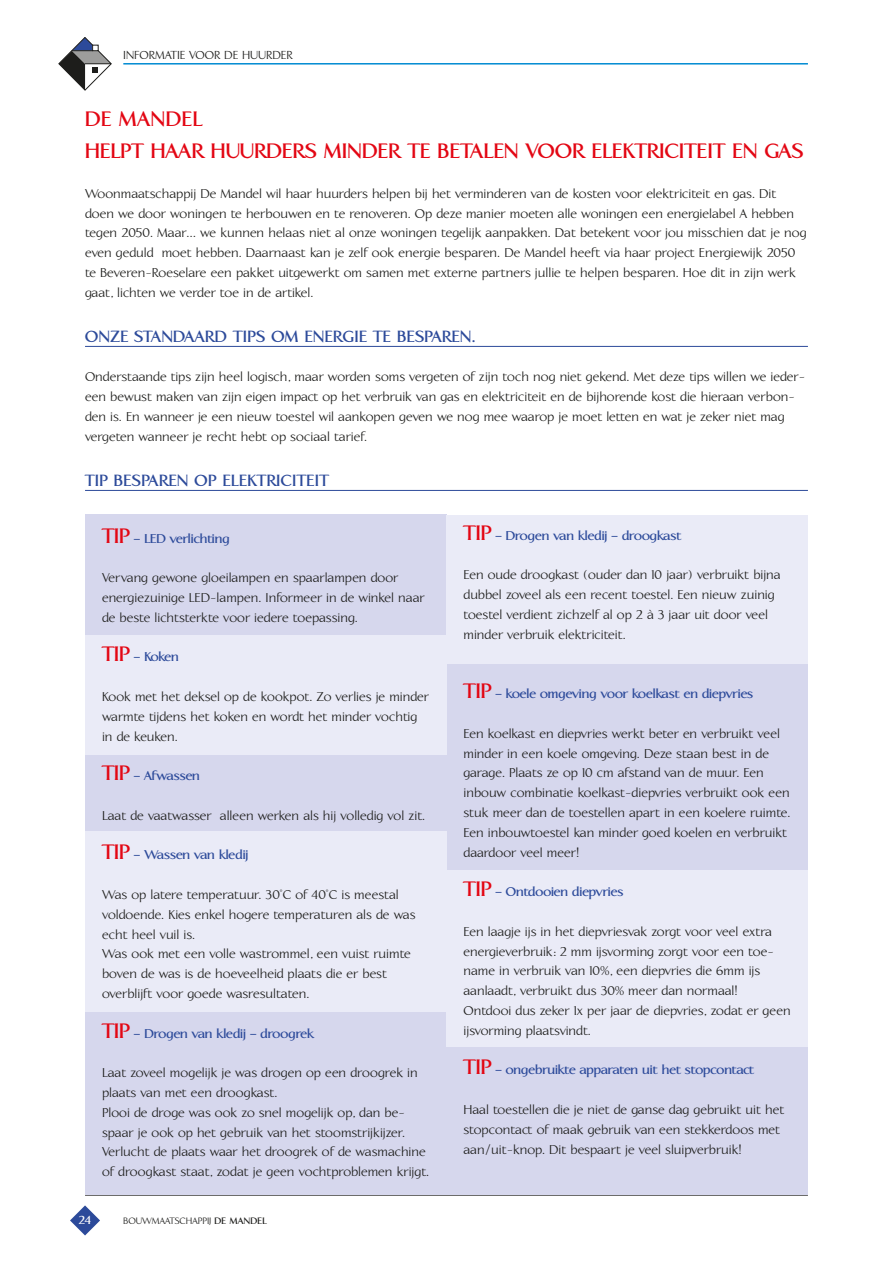
<style>
.page{position:relative;width:893px;height:1263px;background:#fff}
.page>*{position:absolute;margin:0;border:0;box-sizing:border-box;transform-origin:0 0}
.t1{font:700 27px/32.4px "Aperto";letter-spacing:-.01em;color:#e30613}
.t2{font:700 21px "Aperto";color:#2c4a9a}
.t3{font:16.5px/19.8px "Aperto";color:#1d1d1b}
.t4{font:700 16.5px "Aperto";letter-spacing:-.025em;color:#2c4a9a}
.t5{font:15px "Aperto";color:#1d1d1b}
.t6{font:700 15px "Aperto";color:#fff}
.t7{font:12px "Aperto";color:#1d1d1b}
.s1{font-size:27px;color:#e30613}
.s2{font-weight:700}
</style>
<div class="page">
<svg style="left:59px;top:37px;width:52px;height:53px"></svg>
<hr style="left:123px;top:63px;width:685px;height:2px;background:#008bd2">
<svg style="left:70px;top:1205px;width:30px;height:30px"></svg>
<hr style="left:85px;top:1195px;width:723px;height:1px;background:#1d1d1b">
<hr style="left:85px;top:346px;width:723px;height:1px;background:#2c4a9a">
<hr style="left:85px;top:490px;width:723px;height:1px;background:#2c4a9a">
<div style="left:85px;top:514px;width:361px;height:122px;background:#d6d7ed"></div>
<div style="left:85px;top:755px;width:361px;height:76px;background:#d6d7ed"></div>
<div style="left:85px;top:1012px;width:361px;height:183px;background:#d6d7ed"></div>
<div style="left:446px;top:663px;width:362px;height:208px;background:#d6d7ed"></div>
<div style="left:446px;top:1046px;width:362px;height:149px;background:#d6d7ed"></div>
<div style="left:85px;top:636px;width:361px;height:119px;background:#eaebf7"></div>
<div style="left:446px;top:515px;width:362px;height:148px;background:#eaebf7"></div>
<div style="left:446px;top:871px;width:362px;height:176px;background:#eaebf7"></div>
<div style="left:85px;top:831px;width:361px;height:181px;background:#eaebf7"></div>
<p class="t5" style="left:123px;top:48px;width:171px">INFORMATIE VOOR DE HUURDER</p>
<h1 class="t1" style="left:85px;top:103px;width:720px">DE MANDEL<br>HELPT HAAR HUURDERS MINDER TE BETALEN VOOR ELEKTRICITEIT EN GAS</h1>
<p class="t3" style="left:85px;top:184px;width:723px">Woonmaatschappij De Mandel wil haar huurders helpen bij het verminderen van de kosten voor elektriciteit en gas. Dit doen we door woningen te herbouwen en te renoveren. Op deze manier moeten alle woningen een energielabel A hebben tegen 2050. Maar… we kunnen helaas niet al onze woningen tegelijk aanpakken. Dat betekent voor jou misschien dat je nog even geduld moet hebben. Daarnaast kan je zelf ook energie besparen. De Mandel heeft via haar project Energiewijk 2050 te Beveren-Roeselare een pakket uitgewerkt om samen met externe partners jullie te helpen besparen. Hoe dit in zijn werk gaat, lichten we verder toe in de artikel.</p>
<p class="t2" style="left:85px;top:327px;width:393px">ONZE STANDAARD TIPS OM ENERGIE TE BESPAREN.</p>
<p class="t3" style="left:85px;top:367px;width:722px">Onderstaande tips zijn heel logisch, maar worden soms vergeten of zijn toch nog niet gekend. Met deze tips willen we ieder&shy;een bewust maken van zijn eigen impact op het verbruik van gas en elektriciteit en de bijhorende kost die hieraan verbon&shy;den is. En wanneer je een nieuw toestel wil aankopen geven we nog mee waarop je moet letten en wat je zeker niet mag vergeten wanneer je recht hebt op sociaal tarief.</p>
<p class="t2" style="left:85px;top:471px;width:246px">TIP BESPAREN OP ELEKTRICITEIT</p>
<p class="t4" style="left:463px;top:528px;width:220px"><span class="s1">TIP</span> – Drogen van kledij – droogkast</p>
<p class="t3" style="left:463px;top:565px;width:319px">Een oude droogkast (ouder dan 10 jaar) verbruikt bijna dubbel zoveel als een recent toestel. Een nieuw zuinig toestel verdient zichzelf al op 2 à 3 jaar uit door veel minder verbruik elektriciteit.</p>
<p class="t4" style="left:102px;top:531px;width:130px"><span class="s1">TIP</span> – LED verlichting</p>
<p class="t3" style="left:102px;top:568px;width:324px">Vervang gewone gloeilampen en spaarlampen door energiezuinige LED-lampen. Informeer in de winkel naar de beste lichtsterkte voor iedere toepassing.</p>
<p class="t4" style="left:102px;top:649px;width:79px"><span class="s1">TIP</span> – Koken</p>
<p class="t3" style="left:102px;top:687px;width:328px">Kook met het deksel op de kookpot. Zo verlies je minder warmte tijdens het koken en wordt het minder vochtig in de keuken.</p>
<p class="t4" style="left:102px;top:768px;width:100px"><span class="s1">TIP</span> – Afwassen</p>
<p class="t3" style="left:102px;top:806px;width:325px">Laat de vaatwasser alleen werken als hij volledig vol zit.</p>
<p class="t4" style="left:102px;top:847px;width:148px"><span class="s1">TIP</span> – Wassen van kledij</p>
<p class="t3" style="left:102px;top:885px;width:315px">Was op latere temperatuur. 30°C of 40°C is meestal voldoende. Kies enkel hogere temperaturen als de was echt heel vuil is.<br>Was ook met een volle wastrommel, een vuist ruimte boven de was is de hoeveelheid plaats die er best overblijft voor goede wasresultaten.</p>
<p class="t4" style="left:102px;top:1026px;width:214px"><span class="s1">TIP</span> – Drogen van kledij – droogrek</p>
<p class="t3" style="left:102px;top:1063px;width:329px">Laat zoveel mogelijk je was drogen op een droogrek in plaats van met een droogkast.<br>Plooi de droge was ook zo snel mogelijk op, dan be&shy;spaar je ook op het gebruik van het stoomstrijkijzer.<br>Verlucht de plaats waar het droogrek of de wasmachine of droogkast staat, zodat je geen vochtproblemen krijgt.</p>
<p class="t4" style="left:463px;top:686px;width:292px"><span class="s1">TIP</span> – koele omgeving voor koelkast en diepvries</p>
<p class="t3" style="left:463px;top:724px;width:328px">Een koelkast en diepvries werkt beter en verbruikt veel minder in een koele omgeving. Deze staan best in de garage. Plaats ze op 10 cm afstand van de muur. Een inbouw combinatie koelkast-diepvries verbruikt ook een stuk meer dan de toestellen apart in een koelere ruimte.<br>Een inbouwtoestel kan minder goed koelen en verbruikt daardoor veel meer!</p>
<p class="t4" style="left:463px;top:884px;width:162px"><span class="s1">TIP</span> – Ontdooien diepvries</p>
<p class="t3" style="left:463px;top:922px;width:329px">Een laagje ijs in het diepvriesvak zorgt voor veel extra energieverbruik: 2 mm ijsvorming zorgt voor een toe&shy;name in verbruik van 10%, een diepvries die 6mm ijs aanlaadt, verbruikt dus 30% meer dan normaal!<br>Ontdooi dus zeker 1x per jaar de diepvries, zodat er geen ijsvorming plaatsvindt.</p>
<p class="t4" style="left:463px;top:1062px;width:292px"><span class="s1">TIP</span> – ongebruikte apparaten uit het stopcontact</p>
<p class="t3" style="left:463px;top:1100px;width:322px">Haal toestellen die je niet de ganse dag gebruikt uit het stopcontact of maak gebruik van een stekkerdoos met aan/uit-knop. Dit bespaart je veel sluipverbruik!</p>
<p class="t6" style="left:79px;top:1213px;width:14px">24</p>
<p class="t7" style="left:123px;top:1215px;width:145px">BOUWMAATSCHAPPIJ <span class="s2">DE MANDEL</span></p>
</div>
